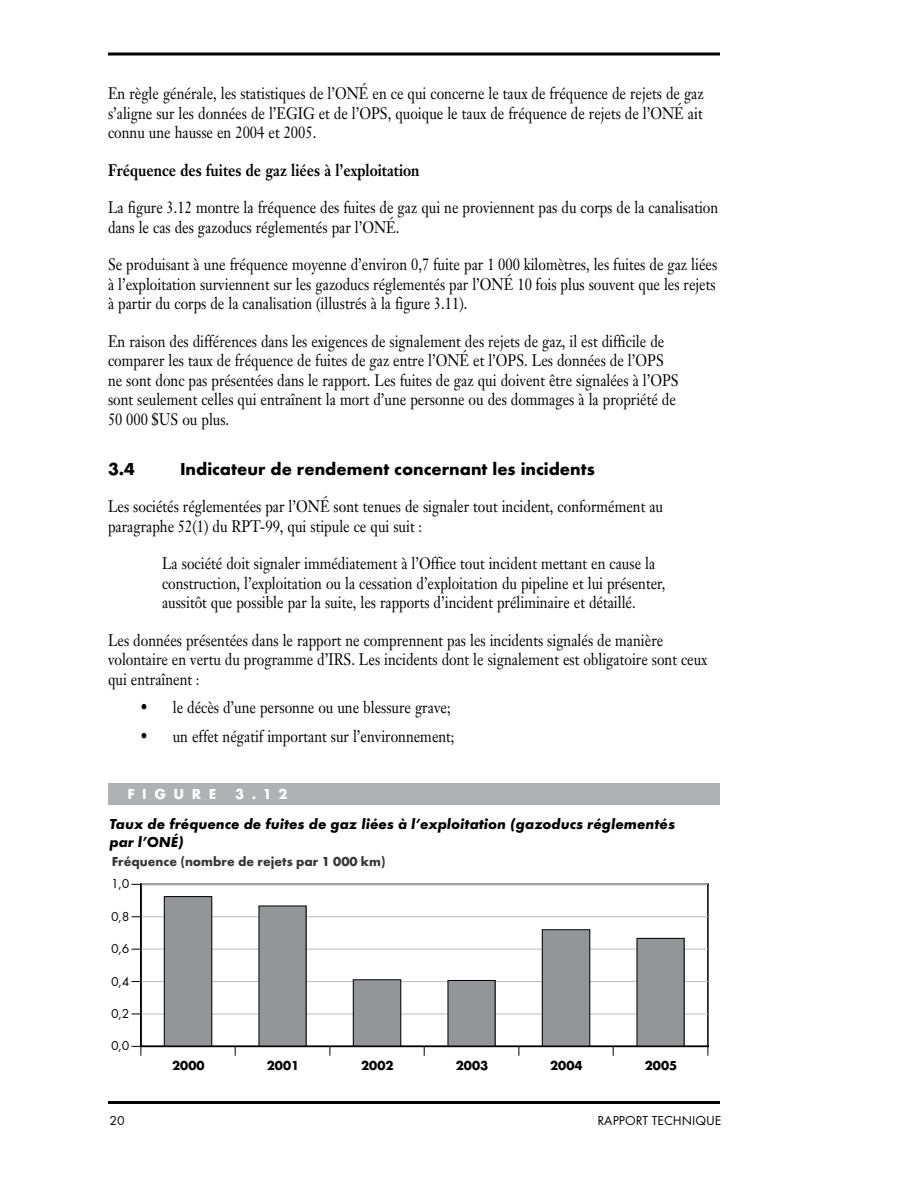
<style>
.page{position:relative;width:918px;height:1188px;background:#fff}
.page>*{position:absolute;margin:0;border:0;box-sizing:border-box;transform-origin:0 0}
.t1{font:700 18px "Futura TOT";color:#000}
.t2{font:16.5px/19.5px "Janson Text";color:#000;scale:.85 1}
.t3{font:700 16.5px "Janson Text";color:#000;scale:.85 1}
.t4{font:italic 700 15px/18px "Futura TOT";color:#000}
.t5{font:700 15px "Futura TOT";color:#fff}
.t6{font:13.5px "Futura TOT Boo";color:#000}
.t7{font:700 13.5px "Futura TOT";color:#363639}
.t8{font:700 13.5px "Futura TOT";color:#000}
</style>
<div class="page">
<svg style="left:108px;top:52px;width:612px;height:4px;background:#3f3f3f"></svg>
<hr style="left:108px;top:1101px;width:612px;height:3px;background:#000">
<hr style="left:707px;top:884px;width:2px;height:163px;background:#000">
<hr style="left:141px;top:884px;width:567px;height:1px;background:#bcbdbf">
<hr style="left:141px;top:917px;width:567px;height:1px;background:#bcbdbf">
<hr style="left:141px;top:949px;width:567px;height:1px;background:#bcbdbf">
<hr style="left:141px;top:981px;width:567px;height:1px;background:#bcbdbf">
<hr style="left:141px;top:1014px;width:567px;height:1px;background:#bcbdbf">
<svg style="left:142px;top:884px;width:542px;height:162px"></svg>
<svg style="left:132px;top:1046px;width:10px;height:10px"></svg>
<hr style="left:140px;top:1046px;width:569px;height:1px;background:#000">
<hr style="left:140px;top:884px;width:2px;height:163px;background:#000">
<div style="left:108px;top:783px;width:612px;height:22px;background:#afb1b4"></div>
<p class="t2" style="left:108px;top:84px;width:702px;text-align:justify">En règle générale, les statistiques de l’ONÉ en ce qui concerne le taux de fréquence de rejets de gaz s’aligne sur les données de l’EGIG et de l’OPS, quoique le taux de fréquence de rejets de l’ONÉ ait connu une hausse en 2004 et 2005.</p>
<p class="t3" style="left:108px;top:159px;width:368px">Fréquence des fuites de gaz liées à l’exploitation</p>
<p class="t2" style="left:108px;top:198px;width:719px">La figure 3.12 montre la fréquence des fuites de gaz qui ne proviennent pas du corps de la canalisation dans le cas des gazoducs réglementés par l’ONÉ.</p>
<p class="t2" style="left:108px;top:255px;width:718px;text-align:justify">Se produisant à une fréquence moyenne d’environ 0,7 fuite par 1 000 kilomètres, les fuites de gaz liées à l’exploitation surviennent sur les gazoducs réglementés par l’ONÉ 10 fois plus souvent que les rejets à partir du corps de la canalisation (illustrés à la figure 3.11).</p>
<p class="t2" style="left:108px;top:331px;width:673px">En raison des différences dans les exigences de signalement des rejets de gaz, il est difficile de comparer les taux de fréquence de fuites de gaz entre l’ONÉ et l’OPS. Les données de l’OPS ne sont donc pas présentées dans le rapport. Les fuites de gaz qui doivent être signalées à l’OPS sont seulement celles qui entraînent la mort d’une personne ou des dommages à la propriété de 50 000 $US ou plus.</p>
<p class="t1" style="left:108px;top:458px;width:29px">3.4</p>
<p class="t1" style="left:180px;top:458px;width:416px">Indicateur de rendement concernant les incidents</p>
<p class="t2" style="left:108px;top:497px;width:655px">Les sociétés réglementées par l’ONÉ sont tenues de signaler tout incident, conformément au paragraphe 52(1) du RPT-99, qui stipule ce qui suit :</p>
<p class="t2" style="left:162px;top:554px;width:594px">La société doit signaler immédiatement à l’Office tout incident mettant en cause la construction, l’exploitation ou la cessation d’exploitation du pipeline et lui présenter, aussitôt que possible par la suite, les rapports d’incident préliminaire et détaillé.</p>
<p class="t2" style="left:108px;top:630px;width:707px">Les données présentées dans le rapport ne comprennent pas les incidents signalés de manière volontaire en vertu du programme d’IRS. Les incidents dont le signalement est obligatoire sont ceux qui entraînent :</p>
<p class="t2" style="left:140px;top:698px;width:366px">• le décès d’une personne ou une blessure grave;</p>
<p class="t2" style="left:140px;top:726px;width:371px">• un effet négatif important sur l’environnement;</p>
<p class="t5" style="left:128px;top:785px;width:14px">fig</p>
<p class="t5" style="left:174px;top:785px;width:44px">ure</p>
<p class="t5" style="left:235px;top:785px;width:54px">3.12</p>
<p class="t4" style="left:110px;top:815px;width:567px">Taux de fréquence de fuites de gaz liées à l’exploitation (gazoducs réglementés par l’ONÉ)</p>
<p class="t7" style="left:112px;top:853px;width:276px">Fréquence (nombre de rejets par 1 000 km)</p>
<p class="t6" style="left:111px;top:876px;width:20px">1,0</p>
<p class="t6" style="left:111px;top:908px;width:20px">0,8</p>
<p class="t6" style="left:111px;top:941px;width:20px">0,6</p>
<p class="t6" style="left:111px;top:973px;width:20px">0,4</p>
<p class="t6" style="left:111px;top:1005px;width:20px">0,2</p>
<p class="t6" style="left:111px;top:1038px;width:20px">0,0</p>
<p class="t8" style="left:172px;top:1058px;width:34px">2000</p>
<p class="t8" style="left:267px;top:1058px;width:34px">2001</p>
<p class="t8" style="left:361px;top:1058px;width:34px">2002</p>
<p class="t8" style="left:456px;top:1058px;width:34px">2003</p>
<p class="t8" style="left:550px;top:1058px;width:34px">2004</p>
<p class="t8" style="left:645px;top:1058px;width:34px">2005</p>
<p class="t6" style="left:110px;top:1112px;width:17px">20</p>
<p class="t6" style="left:598px;top:1112px;width:63px">RAPPORT TECHNI</p>
<p class="t6" style="left:696px;top:1112px;width:19px">QUE</p>
</div>
